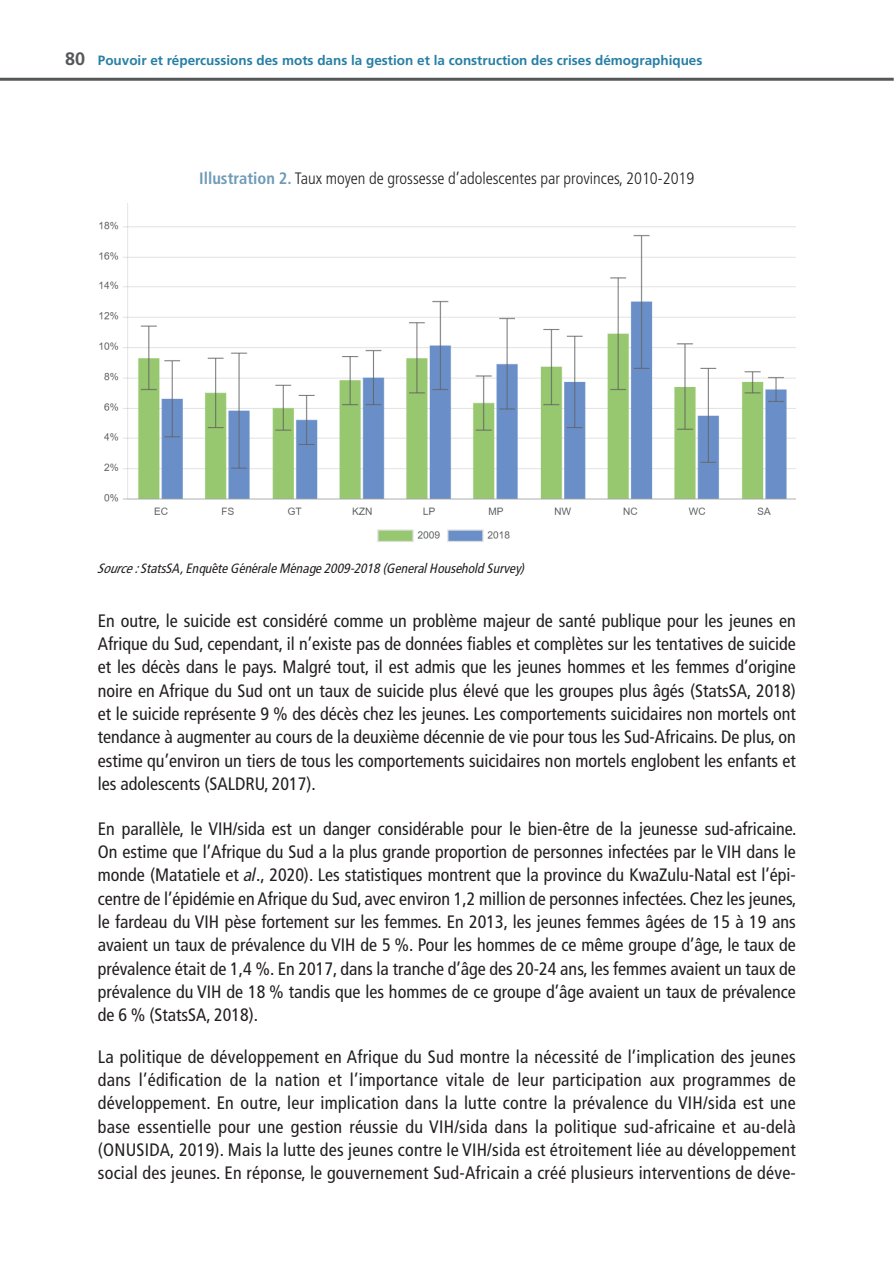
<style>
.page{position:relative;width:895px;height:1268px;background:#fff}
.page>*{position:absolute;margin:0;border:0;box-sizing:border-box;transform-origin:0 0}
.t1{font:condensed 18px/23.4px "Frutiger LT Std";color:#231f20;text-align:justify}
.t2{font:300 condensed 16.5px "Frutiger LT Std";color:#231f20}
.t3{font:700 13.5px "Frutiger LT Std";color:#277fa4}
.t4{font:italic condensed 13.5px "Frutiger LT Std";color:#231f20}
.s1{font-size:18px;color:#555859}
.s2{font-weight:700;color:#6f9bb8}
.s3{font-style:italic}
</style>
<div class="page">
<hr style="left:0;top:78px;width:893px;height:3px;background:#555859">
<img style="left:99px;top:203px;width:696px;height:339px">
<p class="t3" style="left:65px;top:52px;width:638px"><span class="s1">80</span> Pouvoir et répercussions des mots dans la gestion et la construction des crises démographiques</p>
<p class="t2" style="left:199px;top:169px;width:496px"><span class="s2">Illustration 2.</span> Taux moyen de grossesse d’adolescentes par provinces, 2010-2019</p>
<p class="t4" style="left:98px;top:561px;width:428px">Source:StatsSA, Enquête Générale Ménage 2009-2018 (General Household Survey)</p>
<p class="t1" style="left:98px;top:609px;width:699px">En outre, le suicide est considéré comme un problème majeur de santé publique pour les jeunes en Afrique du Sud, cependant, il n’existe pas de données fiables et complètes sur les tentatives de suicide et les décès dans le pays. Malgré tout, il est admis que les jeunes hommes et les femmes d’origine noire en Afrique du Sud ont un taux de suicide plus élevé que les groupes plus âgés (StatsSA, 2018) et le suicide représente 9 % des décès chez les jeunes. Les comportements suicidaires non mortels ont tendance à augmenter au cours de la deuxième décennie de vie pour tous les Sud-Africains. De plus, on estime qu’environ un tiers de tous les comportements suicidaires non mortels englobent les enfants et les adolescents (SALDRU, 2017).</p>
<p class="t1" style="left:98px;top:816px;width:700px">En parallèle, le VIH/sida est un danger considérable pour le bien-être de la jeunesse sud-africaine.<br>On estime que l’Afrique du Sud a la plus grande proportion de personnes infectées par le VIH dans le monde (Matatiele et <span class="s3">al</span>., 2020). Les statistiques montrent que la province du KwaZulu-Natal est l’épi&shy;centre de l’épidémie en Afrique du Sud, avec environ 1,2 million de personnes infectées. Chez les jeunes, le fardeau du VIH pèse fortement sur les femmes. En 2013, les jeunes femmes âgées de 15 à 19 ans avaient un taux de prévalence du VIH de 5 %. Pour les hommes de ce même groupe d’âge, le taux de prévalence était de 1,4 %. En 2017, dans la tranche d’âge des 20-24 ans, les femmes avaient un taux de prévalence du VIH de 18 % tandis que les hommes de ce groupe d’âge avaient un taux de prévalence de 6 % (StatsSA, 2018).</p>
<p class="t1" style="left:98px;top:1045px;width:699px">La politique de développement en Afrique du Sud montre la nécessité de l’implication des jeunes dans l’édification de la nation et l’importance vitale de leur participation aux programmes de développement. En outre, leur implication dans la lutte contre la prévalence du VIH/sida est une base essentielle pour une gestion réussie du VIH/sida dans la politique sud-africaine et au-delà (ONUSIDA, 2019). Mais la lutte des jeunes contre le VIH/sida est étroitement liée au développement social des jeunes. En réponse, le gouvernement Sud-Africain a créé plusieurs interventions de déve-</p>
</div>
